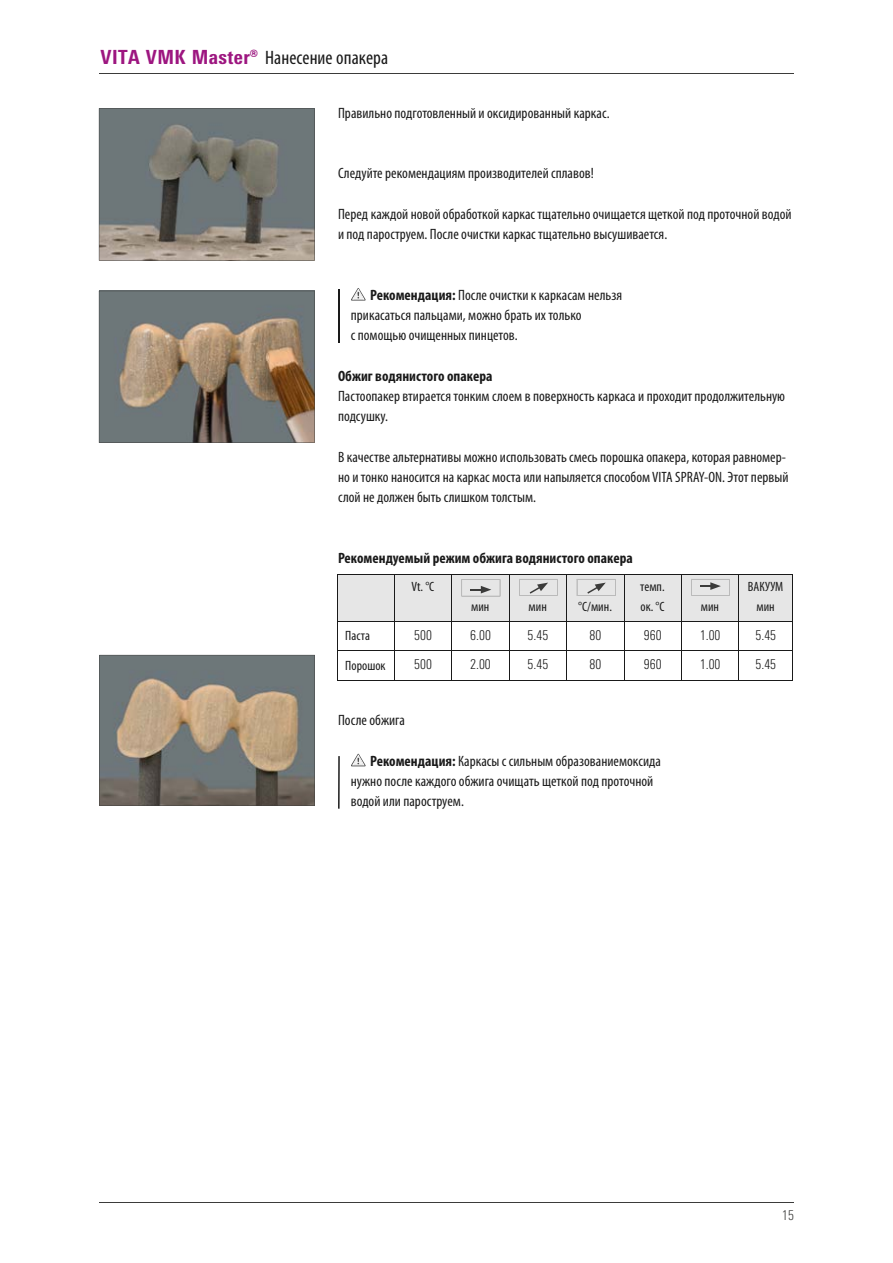
<style>
.page{position:relative;width:893px;height:1263px;background:#fff}
.page>*{position:absolute;margin:0;border:0;box-sizing:border-box;transform-origin:0 0}
.t1{font:condensed 19.5px "Myriad Pro";letter-spacing:.005em;color:#1a1a1a}
.t2{font:condensed 15px/20.2px "Myriad Pro";letter-spacing:.005em;color:#1a1a1a}
.t3{font:700 condensed 15px "Myriad Pro";letter-spacing:.005em;color:#1a1a1a}
.t4{font:condensed 13.5px/20.2px "Myriad Pro";letter-spacing:.005em;color:#1a1a1a}
.t5{font:300 condensed 13.5px "Univers Next Pro";letter-spacing:.005em;color:#1a1a1a}
.t6{font:300 condensed 13.5px "Univers Next Pro";color:#3b3b3a}
.s1{font-family:"Univers Next Pro";font-weight:800;color:#9d1680}
.s2{font-weight:700}
</style>
<div class="page">
<hr style="left:99px;top:74px;width:695px;height:1px;background:#3b3b3a">
<hr style="left:99px;top:1202px;width:695px;height:1px;background:#3b3b3a">
<svg style="left:99px;top:108px;width:216px;height:152px;background:#777a76"></svg>
<svg style="left:99px;top:291px;width:216px;height:152px;background:#80796e"></svg>
<svg style="left:99px;top:655px;width:216px;height:151px;background:#857f74"></svg>
<hr style="left:793px;top:574px;width:1px;height:47px;background:#1a1a1a">
<hr style="left:337px;top:621px;width:57px;height:1px;background:#1a1a1a">
<hr style="left:337px;top:621px;width:1px;height:30px;background:#1a1a1a">
<hr style="left:394px;top:621px;width:58px;height:1px;background:#1a1a1a">
<hr style="left:394px;top:621px;width:1px;height:30px;background:#1a1a1a">
<hr style="left:452px;top:621px;width:57px;height:1px;background:#1a1a1a">
<hr style="left:452px;top:621px;width:1px;height:30px;background:#1a1a1a">
<hr style="left:509px;top:621px;width:58px;height:1px;background:#1a1a1a">
<hr style="left:509px;top:621px;width:1px;height:30px;background:#1a1a1a">
<hr style="left:567px;top:621px;width:57px;height:1px;background:#1a1a1a">
<hr style="left:566px;top:621px;width:1px;height:30px;background:#1a1a1a">
<hr style="left:624px;top:621px;width:57px;height:1px;background:#1a1a1a">
<hr style="left:624px;top:621px;width:1px;height:30px;background:#1a1a1a">
<hr style="left:681px;top:621px;width:58px;height:1px;background:#1a1a1a">
<hr style="left:681px;top:621px;width:1px;height:30px;background:#1a1a1a">
<hr style="left:739px;top:621px;width:54px;height:1px;background:#1a1a1a">
<hr style="left:739px;top:621px;width:1px;height:30px;background:#1a1a1a">
<hr style="left:793px;top:621px;width:1px;height:30px;background:#1a1a1a">
<hr style="left:337px;top:651px;width:57px;height:1px;background:#1a1a1a">
<svg style="left:337px;top:652px;width:1px;height:28px"></svg>
<hr style="left:394px;top:651px;width:58px;height:1px;background:#1a1a1a">
<svg style="left:394px;top:652px;width:1px;height:28px"></svg>
<hr style="left:452px;top:651px;width:57px;height:1px;background:#1a1a1a">
<hr style="left:509px;top:651px;width:58px;height:1px;background:#1a1a1a">
<svg style="left:509px;top:652px;width:1px;height:28px"></svg>
<hr style="left:567px;top:651px;width:57px;height:1px;background:#1a1a1a">
<svg style="left:566px;top:652px;width:1px;height:28px"></svg>
<hr style="left:624px;top:651px;width:57px;height:1px;background:#1a1a1a">
<svg style="left:624px;top:652px;width:1px;height:28px"></svg>
<hr style="left:681px;top:651px;width:58px;height:1px;background:#1a1a1a">
<svg style="left:681px;top:652px;width:1px;height:28px"></svg>
<hr style="left:739px;top:651px;width:54px;height:1px;background:#1a1a1a">
<hr style="left:337px;top:680px;width:57px;height:1px;background:#1a1a1a">
<hr style="left:394px;top:680px;width:58px;height:1px;background:#1a1a1a">
<hr style="left:452px;top:680px;width:57px;height:1px;background:#1a1a1a">
<hr style="left:509px;top:680px;width:58px;height:1px;background:#1a1a1a">
<hr style="left:567px;top:680px;width:57px;height:1px;background:#1a1a1a">
<hr style="left:624px;top:680px;width:57px;height:1px;background:#1a1a1a">
<hr style="left:681px;top:680px;width:58px;height:1px;background:#1a1a1a">
<hr style="left:739px;top:680px;width:54px;height:1px;background:#1a1a1a">
<svg style="left:337px;top:574px;width:456px;height:47px;background:#dadada"></svg>
<svg style="left:351px;top:288px;width:15px;height:13px"></svg>
<svg style="left:351px;top:754px;width:15px;height:12px"></svg>
<hr style="left:338px;top:756px;width:2px;height:53px;background:#1a1a1a">
<hr style="left:338px;top:289px;width:1px;height:53px;background:#1a1a1a">
<h1 class="t1" style="left:101px;top:47px;width:289px"><span class="s1">VITA VMK Master®</span> Нанесение опакера</h1>
<p class="t2" style="left:338px;top:103px;width:273px">Правильно подготовленный и оксидированный каркас.</p>
<p class="t2" style="left:338px;top:164px;width:257px">Следуйте рекомендациям производителей сплавов!</p>
<p class="t2" style="left:338px;top:204px;width:455px">Перед каждой новой обработкой каркас тщательно очищается щеткой под проточной водой и под пароструем. После очистки каркас тщательно высушивается.</p>
<p class="t2" style="left:351px;top:285px;width:273px;text-indent:19px"><span class="s2">Рекомендация:</span> После очистки к каркасам нельзя прикасаться пальцами, можно брать их только<br>с помощью очищенных пинцетов.</p>
<p class="t3" style="left:338px;top:368px;width:156px">Обжиг водянистого опакера</p>
<p class="t2" style="left:338px;top:386px;width:449px">Пастоопакер втирается тонким слоем в поверхность каркаса и проходит продолжительную подсушку.</p>
<p class="t2" style="left:338px;top:447px;width:452px">В качестве альтернативы можно использовать смесь порошка опакера, которая равномер&shy;но и тонко наносится на каркас моста или напыляется способом VITA SPRAY-ON. Этот первый слой не должен быть слишком толстым.</p>
<p class="t3" style="left:338px;top:550px;width:296px">Рекомендуемый режим обжига водянистого опакера</p>
<p class="t4" style="left:412px;top:577px;width:24px">Vt. °C</p>
<p class="t4" style="left:471px;top:597px;width:20px">мин</p>
<p class="t4" style="left:529px;top:597px;width:20px">мин</p>
<p class="t4" style="left:578px;top:597px;width:35px">°C/мин.</p>
<p class="t4" style="left:640px;top:577px;width:26px">темп. ок. °C</p>
<p class="t4" style="left:701px;top:597px;width:20px">мин</p>
<p class="t4" style="left:748px;top:577px;width:37px;text-align:center">ВАКУУМ мин</p>
<p class="t4" style="left:345px;top:626px;width:26px">Паста</p>
<p class="t4" style="left:345px;top:656px;width:42px">Порошок</p>
<p class="t5" style="left:414px;top:627px;width:19px">500</p>
<p class="t5" style="left:470px;top:627px;width:22px">6.00</p>
<p class="t5" style="left:528px;top:627px;width:22px">5.45</p>
<p class="t5" style="left:589px;top:627px;width:13px">80</p>
<p class="t5" style="left:644px;top:627px;width:19px">960</p>
<p class="t5" style="left:700px;top:627px;width:22px">1.00</p>
<p class="t5" style="left:755px;top:627px;width:22px">5.45</p>
<p class="t5" style="left:414px;top:657px;width:19px">500</p>
<p class="t5" style="left:470px;top:657px;width:22px">2.00</p>
<p class="t5" style="left:528px;top:657px;width:22px">5.45</p>
<p class="t5" style="left:589px;top:657px;width:13px">80</p>
<p class="t5" style="left:644px;top:657px;width:19px">960</p>
<p class="t5" style="left:700px;top:657px;width:22px">1.00</p>
<p class="t5" style="left:755px;top:657px;width:22px">5.45</p>
<p class="t2" style="left:338px;top:710px;width:68px">После обжига</p>
<p class="t2" style="left:351px;top:751px;width:312px;text-indent:19px"><span class="s2">Рекомендация:</span> Каркасы с сильным образованиемоксида нужно после каждого обжига очищать щеткой под проточной водой или пароструем.</p>
<p class="t6" style="left:782px;top:1207px;width:14px">15</p>
</div>
